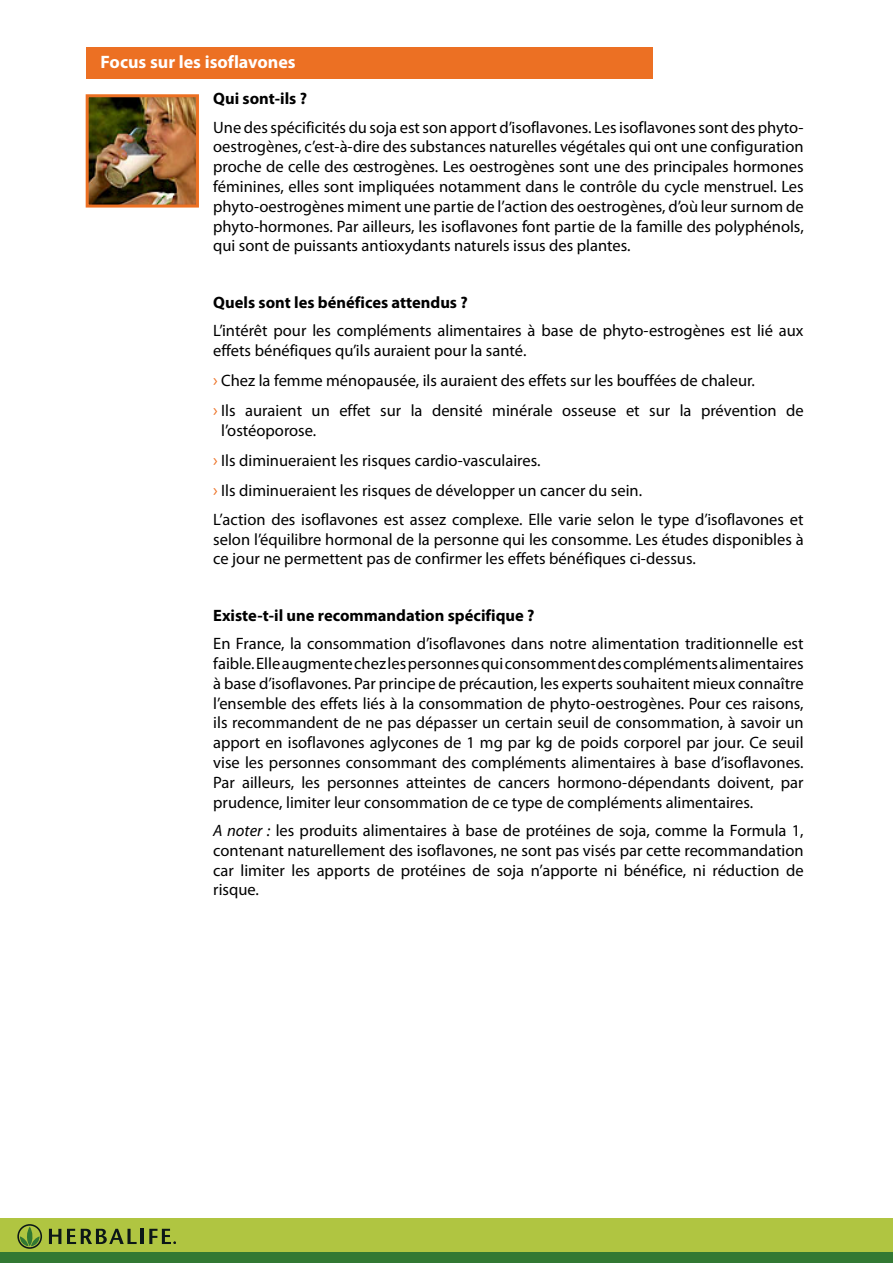
<style>
.page{position:relative;width:893px;height:1263px;background:#fff}
.page>*{position:absolute;margin:0;border:0;box-sizing:border-box;transform-origin:0 0}
.t1{font:700 18px "Myriad Pro";color:#fff}
.t2{font:16.5px/19.8px "Myriad Pro";color:#000;text-align:justify}
.t3{font:700 16.5px "Myriad Pro";color:#000}
.s1{font-size:18px;color:#ec7023}
.s2{font-style:italic}
</style>
<div class="page">
<div style="left:0;top:1218px;width:893px;height:35px;background:#b0c541"></div>
<svg style="left:49px;top:1229px;width:12px;height:15px"></svg>
<svg style="left:67px;top:1229px;width:70px;height:15px"></svg>
<hr style="left:141px;top:1229px;width:3px;height:15px;background:#0c1717">
<svg style="left:149px;top:1229px;width:27px;height:15px"></svg>
<svg style="left:17px;top:1224px;width:25px;height:25px"></svg>
<div style="left:0;top:1253px;width:893px;height:10px;background:#327833"></div>
<div style="left:86px;top:47px;width:566px;height:32px;background:#ec7023"></div>
<img style="left:90px;top:98px;width:105px;height:106px">
<div style="left:86px;top:94px;width:113px;height:114px;border:3px solid #ec7023"></div>
<p class="t1" style="left:101px;top:50px;width:197px">Focus sur les isoflavones</p>
<p class="t3" style="left:213px;top:88px;width:95px">Qui sont-ils ?</p>
<p class="t2" style="left:213px;top:117px;width:592px">Une des spécificités du soja est son apport d’isoflavones. Les isoflavones sont des phyto&shy;oestrogènes, c’est-à-dire des substances naturelles végétales qui ont une configuration proche de celle des œstrogènes. Les oestrogènes sont une des principales hormones féminines, elles sont impliquées notamment dans le contrôle du cycle menstruel. Les phyto-oestrogènes miment une partie de l’action des oestrogènes, d’où leur surnom de phyto-hormones. Par ailleurs, les isoflavones font partie de la famille des polyphénols, qui sont de puissants antioxydants naturels issus des plantes.</p>
<p class="t3" style="left:213px;top:292px;width:256px">Quels sont les bénéfices attendus ?</p>
<p class="t2" style="left:213px;top:321px;width:592px">L’intérêt pour les compléments alimentaires à base de phyto-estrogènes est lié aux effets bénéfiques qu’ils auraient pour la santé.</p>
<p class="t2" style="left:213px;top:365px;width:592px;line-height:30.2px"><span class="s1">›</span> Chez la femme ménopausée, ils auraient des effets sur les bouffées de chaleur.<br><span class="s1">›</span> Ils auraient un effet sur la densité minérale osseuse et sur la prévention de</p>
<p class="t2" style="left:213px;top:415px;width:430px;line-height:30.2px;text-align:left;text-indent:8px">l’ostéoporose.<br><span class="s1">›</span> Ils diminueraient les risques cardio-vasculaires.<br><span class="s1">›</span> Ils diminueraient les risques de développer un cancer du sein.</p>
<p class="t2" style="left:213px;top:509px;width:592px">L’action des isoflavones est assez complexe. Elle varie selon le type d’isoflavones et selon l’équilibre hormonal de la personne qui les consomme. Les études disponibles à ce jour ne permettent pas de confirmer les effets bénéfiques ci-dessus.</p>
<p class="t3" style="left:213px;top:605px;width:323px">Existe-t-il une recommandation spécifique ?</p>
<p class="t2" style="left:213px;top:633px;width:592px">En France, la consommation d’isoflavones dans notre alimentation traditionnelle est faible. Elle augmente chez les personnes qui consomment des compléments alimentaires à base d’isoflavones. Par principe de précaution, les experts souhaitent mieux connaître l’ensemble des effets liés à la consommation de phyto-oestrogènes. Pour ces raisons, ils recommandent de ne pas dépasser un certain seuil de consommation, à savoir un apport en isoflavones aglycones de 1 mg par kg de poids corporel par jour. Ce seuil vise les personnes consommant des compléments alimentaires à base d’isoflavones.<br>Par ailleurs, les personnes atteintes de cancers hormono-dépendants doivent, par prudence, limiter leur consommation de ce type de compléments alimentaires.</p>
<p class="t2" style="left:213px;top:820px;width:592px"><span class="s2">A noter :</span> les produits alimentaires à base de protéines de soja, comme la Formula 1, contenant naturellement des isoflavones, ne sont pas visés par cette recommandation car limiter les apports de protéines de soja n’apporte ni bénéfice, ni réduction de risque.</p>
</div>
